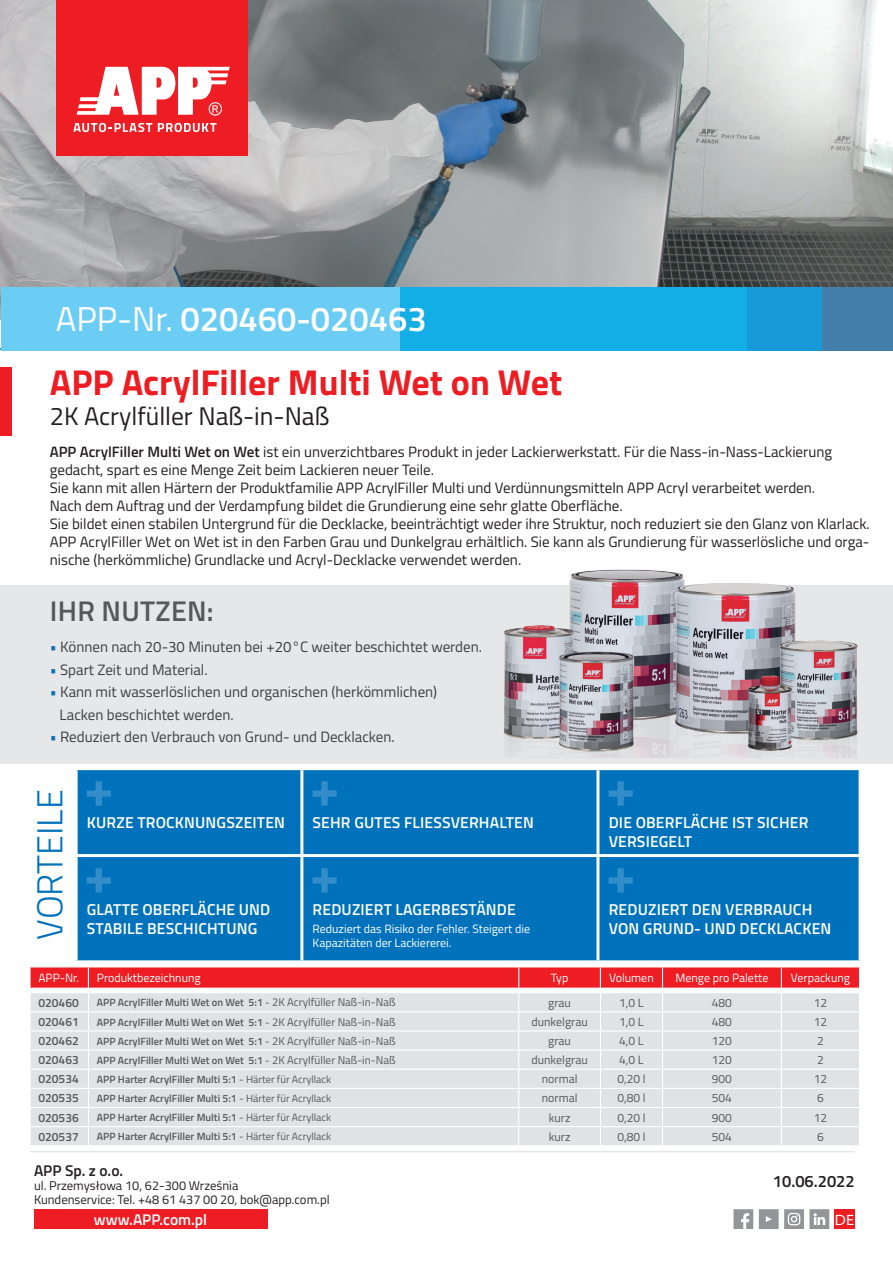
<style>
.page{position:relative;width:893px;height:1263px;background:#fff}
.page>*{position:absolute;margin:0;border:0;box-sizing:border-box;transform-origin:0 0}
.t1{font:700 36px "Titillium";color:#ee1d23}
.t2{font:300 36px "Titillium";color:#0072bc}
.t3{font:600 34.5px "Titillium";color:#fff}
.t4{font:600 28.5px "Titillium";letter-spacing:.01em;color:#57585a}
.t5{font:25.5px "Titillium";color:#231f20}
.t6{font:600 16.5px "Titillium";color:#231f20}
.t7{font:600 15.75px/18.9px "Titillium";letter-spacing:.01em;color:#fff}
.t8{font:600 15.45px "Titillium";color:#fff}
.t9{font:600 15.45px "Titillium";color:#231f20}
.t10{font:15px/18px "Titillium";color:#231f20}
.t11{font:15px "Titillium";color:#3e3e3f}
.t12{font:semi-expanded 15px "Myriad Pro";color:#fff}
.t13{font:12.75px "Titillium";color:#231f20}
.t14{font:12px/14.4px "Titillium";color:#fff}
.t15{font:12px "Titillium";color:#57585a}
.t16{font:600 12px "Titillium";color:#57585a}
.t17{font:600 10.5px "Titillium";color:#57585a}
.s1{font-weight:400}
.s2{font-weight:600}
.s3{color:#0c6fb8}
.s4{font-weight:400;font-size:11.25px}
</style>
<div class="page">
<div style="left:0;top:585px;width:893px;height:178px;background:#e6e7e9"></div>
<img style="left:503px;top:569px;width:355px;height:188px">
<svg style="left:0;top:0;width:893px;height:350px;background:#9a9fa1"></svg>
<svg style="left:733px;top:1209px;width:20px;height:20px"></svg>
<svg style="left:759px;top:1209px;width:70px;height:20px"></svg>
<div style="left:834px;top:1209px;width:21px;height:20px;background:#ee1d23"></div>
<hr style="left:30px;top:1151px;width:825px;height:1px;background:#e6e7e9">
<div style="left:56px;top:0;width:191px;height:156px;background:#ee1d23"></div>
<svg style="left:73px;top:123px;width:79px;height:9px"></svg>
<svg style="left:158px;top:123px;width:59px;height:9px"></svg>
<svg style="left:77px;top:67px;width:153px;height:49px"></svg>
<div style="left:728px;top:287px;width:97px;height:64px;background:#179ad7"></div>
<div style="left:399px;top:287px;width:348px;height:64px;background:#13aee5"></div>
<div style="left:1px;top:287px;width:399px;height:64px;background:#6ccdf4"></div>
<div style="left:823px;top:287px;width:70px;height:64px;background:#447fac"></div>
<div style="left:0;top:367px;width:11px;height:69px;background:#ee1d23"></div>
<svg style="left:30px;top:967px;width:830px;height:178px;background:#e5ced0"></svg>
<div style="left:78px;top:770px;width:781px;height:190px;background:#0072bc"></div>
<hr style="left:300px;top:770px;width:3px;height:84px;background:#fff">
<hr style="left:596px;top:770px;width:3px;height:84px;background:#fff">
<hr style="left:75px;top:854px;width:227px;height:3px;background:#fff">
<hr style="left:302px;top:854px;width:296px;height:3px;background:#fff">
<hr style="left:300px;top:857px;width:3px;height:103px;background:#fff">
<hr style="left:598px;top:854px;width:264px;height:3px;background:#fff">
<hr style="left:596px;top:857px;width:3px;height:103px;background:#fff">
<svg style="left:87px;top:781px;width:24px;height:25px"></svg>
<svg style="left:313px;top:781px;width:24px;height:25px"></svg>
<svg style="left:609px;top:781px;width:24px;height:25px"></svg>
<svg style="left:87px;top:868px;width:24px;height:24px"></svg>
<svg style="left:313px;top:868px;width:24px;height:24px"></svg>
<svg style="left:609px;top:868px;width:24px;height:24px"></svg>
<div style="left:34px;top:1209px;width:233px;height:20px;background:#ee1d23"></div>
<p class="t3" style="left:56px;top:293px;width:373px"><span class="s1">APP-Nr.</span> 020460-020463</p>
<p class="t1" style="left:50px;top:355px;width:514px">APP AcrylFiller Multi Wet on Wet</p>
<p class="t5" style="left:50px;top:398px;width:281px">2K Acrylfüller Naß-in-Naß</p>
<p class="t10" style="left:50px;top:442px;width:784px"><span class="s2">APP AcrylFiller Multi Wet on Wet</span> ist ein unverzichtbares Produkt in jeder Lackierwerkstatt. Für die Nass-in-Nass-Lackierung gedacht, spart es eine Menge Zeit beim Lackieren neuer Teile.</p>
<p class="t10" style="left:50px;top:478px;width:767px">Sie kann mit allen Härtern der Produktfamilie APP AcrylFiller Multi und Verdünnungsmitteln APP Acryl verarbeitet werden.<br>Nach dem Auftrag und der Verdampfung bildet die Grundierung eine sehr glatte Oberfläche.</p>
<p class="t10" style="left:50px;top:514px;width:822px;text-align:justify">Sie bildet einen stabilen Untergrund für die Decklacke, beeinträchtigt weder ihre Struktur, noch reduziert sie den Glanz von Klarlack.<br>APP AcrylFiller Wet on Wet ist in den Farben Grau und Dunkelgrau erhältlich. Sie kann als Grundierung für wasserlösliche und orga&shy;nische (herkömmliche) Grundlacke und Acryl-Decklacke verwendet werden.</p>
<p class="t4" style="left:50px;top:590px;width:165px">IHR NUTZEN:</p>
<p class="t11" style="left:50px;top:636px;width:434px"><span class="s3">•</span> Können nach 20-30 Minuten bei +20°C weiter beschichtet werden.</p>
<p class="t11" style="left:50px;top:659px;width:159px"><span class="s3">•</span> Spart Zeit und Material.</p>
<p class="t11" style="left:50px;top:681px;width:389px"><span class="s3">•</span> Kann mit wasserlöslichen und organischen (herkömmlichen)</p>
<p class="t11" style="left:60px;top:704px;width:176px">Lacken beschichtet werden.</p>
<p class="t11" style="left:50px;top:726px;width:346px"><span class="s3">•</span> Reduziert den Verbrauch von Grund- und Decklacken.</p>
<p class="t2" style="left:24px;top:940px;width:152px;rotate:-90deg">VORTEILE</p>
<p class="t7" style="left:87px;top:812px;width:200px">KURZE TROCKNUNGSZEITEN</p>
<p class="t7" style="left:313px;top:812px;width:223px">SEHR GUTES FLIESSVERHALTEN</p>
<p class="t7" style="left:609px;top:812px;width:201px">DIE OBERFLÄCHE IST SICHER<br>VERSIEGELT</p>
<p class="t7" style="left:87px;top:899px;width:185px">GLATTE OBERFLÄCHE UND<br>STABILE BESCHICHTUNG</p>
<p class="t7" style="left:313px;top:899px;width:205px">REDUZIERT LAGERBESTÄNDE</p>
<p class="t14" style="left:313px;top:921px;width:219px">Reduziert das Risiko der Fehler. Steigert die<br>Kapazitäten der Lackiererei.</p>
<p class="t7" style="left:609px;top:899px;width:224px">REDUZIERT DEN VERBRAUCH<br>VON GRUND- UND DECKLACKEN</p>
<p class="t14" style="left:38px;top:970px;width:42px">APP-Nr.</p>
<p class="t14" style="left:97px;top:970px;width:105px">Produktbezeichnung</p>
<p class="t14" style="left:551px;top:970px;width:19px">Typ</p>
<p class="t14" style="left:609px;top:970px;width:46px">Volumen</p>
<p class="t14" style="left:675px;top:970px;width:95px">Menge pro Palette</p>
<p class="t14" style="left:791px;top:970px;width:61px">Verpackung</p>
<p class="t16" style="left:38px;top:993px;width:42px">020460</p>
<p class="t17" style="left:97px;top:995px;width:300px">APP AcrylFiller Multi Wet on Wet 5:1 <span class="s1">-</span> <span class="s4">2K Acrylfüller Naß-in-Naß</span></p>
<p class="t15" style="left:548px;top:994px;width:24px">grau</p>
<p class="t15" style="left:619px;top:994px;width:26px">1,0 L</p>
<p class="t15" style="left:712px;top:994px;width:22px">480</p>
<p class="t15" style="left:814px;top:994px;width:15px">12</p>
<p class="t16" style="left:38px;top:1013px;width:42px">020461</p>
<p class="t17" style="left:97px;top:1014px;width:300px">APP AcrylFiller Multi Wet on Wet 5:1 <span class="s1">-</span> <span class="s4">2K Acrylfüller Naß-in-Naß</span></p>
<p class="t15" style="left:531px;top:1013px;width:58px">dunkelgrau</p>
<p class="t15" style="left:619px;top:1013px;width:26px">1,0 L</p>
<p class="t15" style="left:712px;top:1013px;width:22px">480</p>
<p class="t15" style="left:814px;top:1013px;width:15px">12</p>
<p class="t16" style="left:38px;top:1032px;width:42px">020462</p>
<p class="t17" style="left:97px;top:1033px;width:300px">APP AcrylFiller Multi Wet on Wet 5:1 <span class="s1">-</span> <span class="s4">2K Acrylfüller Naß-in-Naß</span></p>
<p class="t15" style="left:548px;top:1032px;width:24px">grau</p>
<p class="t15" style="left:619px;top:1032px;width:26px">4,0 L</p>
<p class="t15" style="left:712px;top:1032px;width:22px">120</p>
<p class="t15" style="left:817px;top:1032px;width:8px">2</p>
<p class="t16" style="left:38px;top:1051px;width:42px">020463</p>
<p class="t17" style="left:97px;top:1052px;width:300px">APP AcrylFiller Multi Wet on Wet 5:1 <span class="s1">-</span> <span class="s4">2K Acrylfüller Naß-in-Naß</span></p>
<p class="t15" style="left:531px;top:1051px;width:58px">dunkelgrau</p>
<p class="t15" style="left:619px;top:1051px;width:26px">4,0 L</p>
<p class="t15" style="left:712px;top:1051px;width:22px">120</p>
<p class="t15" style="left:817px;top:1051px;width:8px">2</p>
<p class="t16" style="left:38px;top:1070px;width:42px">020534</p>
<p class="t17" style="left:97px;top:1071px;width:236px">APP Harter AcrylFiller Multi 5:1 <span class="s1">- Härter für Acryllack</span></p>
<p class="t15" style="left:542px;top:1070px;width:37px">normal</p>
<p class="t15" style="left:617px;top:1070px;width:30px">0,20 l</p>
<p class="t15" style="left:712px;top:1070px;width:22px">900</p>
<p class="t15" style="left:814px;top:1070px;width:15px">12</p>
<p class="t16" style="left:38px;top:1089px;width:42px">020535</p>
<p class="t17" style="left:97px;top:1090px;width:236px">APP Harter AcrylFiller Multi 5:1 <span class="s1">- Härter für Acryllack</span></p>
<p class="t15" style="left:542px;top:1089px;width:37px">normal</p>
<p class="t15" style="left:617px;top:1089px;width:30px">0,80 l</p>
<p class="t15" style="left:712px;top:1089px;width:22px">504</p>
<p class="t15" style="left:817px;top:1089px;width:8px">6</p>
<p class="t16" style="left:38px;top:1108px;width:42px">020536</p>
<p class="t17" style="left:97px;top:1109px;width:236px">APP Harter AcrylFiller Multi 5:1 <span class="s1">- Härter für Acryllack</span></p>
<p class="t15" style="left:549px;top:1108px;width:23px">kurz</p>
<p class="t15" style="left:617px;top:1108px;width:30px">0,20 l</p>
<p class="t15" style="left:712px;top:1108px;width:22px">900</p>
<p class="t15" style="left:814px;top:1108px;width:15px">12</p>
<p class="t16" style="left:38px;top:1127px;width:42px">020537</p>
<p class="t17" style="left:97px;top:1128px;width:236px">APP Harter AcrylFiller Multi 5:1 <span class="s1">- Härter für Acryllack</span></p>
<p class="t15" style="left:549px;top:1128px;width:23px">kurz</p>
<p class="t15" style="left:617px;top:1128px;width:30px">0,80 l</p>
<p class="t15" style="left:712px;top:1128px;width:22px">504</p>
<p class="t15" style="left:817px;top:1128px;width:8px">6</p>
<p class="t9" style="left:34px;top:1159px;width:91px">APP Sp. z o.o.</p>
<p class="t13" style="left:34px;top:1176px;width:206px">ul. Przemysłowa 10, 62-300 Września</p>
<p class="t13" style="left:34px;top:1190px;width:297px">Kundenservice: Tel. +48 61 437 00 20, bok@app.com.pl</p>
<p class="t8" style="left:94px;top:1208px;width:115px">www.APP.com.pl</p>
<p class="t6" style="left:773px;top:1169px;width:83px">10.06.2022</p>
<p class="t12" style="left:835px;top:1210px;width:21px">DE</p>
</div>
